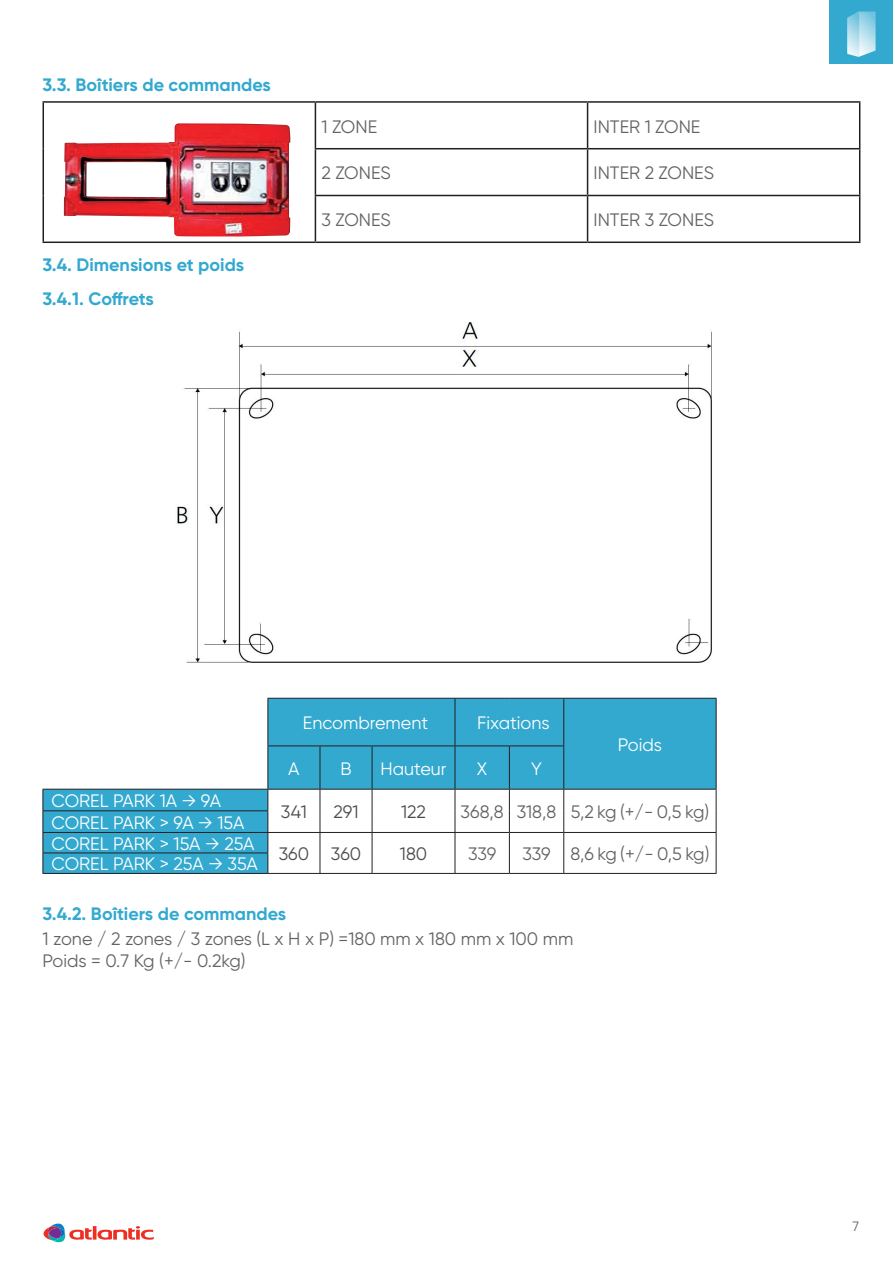
<style>
.page{position:relative;width:893px;height:1263px;background:#fff}
.page>*{position:absolute;margin:0;border:0;box-sizing:border-box;transform-origin:0 0}
.t1{font:18px/21.6px "Gilroy";color:#636366}
.t2{font:18px/21px "Gilroy";color:#fff}
.t3{font:700 18px/34.3px "Gilroy";color:#33a9d0}
.t4{font:18px "Gilroy";color:#4b4c4d}
.t5{font:13.5px "Gilroy";color:#636366}
</style>
<div class="page">
<svg style="left:43px;top:1223px;width:111px;height:20px"></svg>
<div style="left:829px;top:0;width:64px;height:64px;background:#33a9d0"></div>
<img style="left:847px;top:11px;width:29px;height:46px">
<hr style="left:43px;top:101px;width:272px;height:2px;background:#231f20">
<hr style="left:43px;top:103px;width:1px;height:46px;background:#231f20">
<hr style="left:315px;top:101px;width:273px;height:2px;background:#231f20">
<hr style="left:315px;top:103px;width:1px;height:45px;background:#231f20">
<hr style="left:588px;top:101px;width:272px;height:2px;background:#231f20">
<hr style="left:587px;top:103px;width:1px;height:45px;background:#231f20">
<hr style="left:859px;top:103px;width:1px;height:45px;background:#231f20">
<hr style="left:43px;top:149px;width:1px;height:46px;background:#231f20">
<hr style="left:315px;top:148px;width:273px;height:1px;background:#231f20">
<hr style="left:315px;top:149px;width:1px;height:46px;background:#231f20">
<hr style="left:588px;top:148px;width:272px;height:1px;background:#231f20">
<hr style="left:587px;top:149px;width:1px;height:46px;background:#231f20">
<hr style="left:859px;top:149px;width:1px;height:46px;background:#231f20">
<hr style="left:43px;top:195px;width:1px;height:47px;background:#231f20">
<hr style="left:315px;top:195px;width:273px;height:1px;background:#231f20">
<hr style="left:315px;top:196px;width:1px;height:46px;background:#231f20">
<hr style="left:588px;top:195px;width:272px;height:1px;background:#231f20">
<hr style="left:587px;top:196px;width:1px;height:46px;background:#231f20">
<hr style="left:859px;top:196px;width:1px;height:46px;background:#231f20">
<hr style="left:43px;top:242px;width:272px;height:1px;background:#231f20">
<hr style="left:315px;top:242px;width:273px;height:1px;background:#231f20">
<hr style="left:588px;top:242px;width:272px;height:1px;background:#231f20">
<img style="left:64px;top:123px;width:226px;height:113px">
<img style="left:176px;top:321px;width:536px;height:342px">
<svg style="left:43px;top:699px;width:673px;height:174px;fill:#33a9d0"></svg>
<hr style="left:320px;top:746px;width:1px;height:43px;background:#231f20">
<hr style="left:372px;top:746px;width:1px;height:43px;background:#231f20">
<hr style="left:455px;top:746px;width:1px;height:43px;background:#231f20">
<hr style="left:509px;top:746px;width:1px;height:43px;background:#231f20">
<hr style="left:563px;top:746px;width:1px;height:43px;background:#231f20">
<hr style="left:268px;top:832px;width:52px;height:1px;background:#231f20">
<hr style="left:320px;top:832px;width:52px;height:1px;background:#231f20">
<hr style="left:372px;top:832px;width:83px;height:1px;background:#231f20">
<hr style="left:455px;top:832px;width:54px;height:1px;background:#231f20">
<hr style="left:509px;top:832px;width:55px;height:1px;background:#231f20">
<hr style="left:564px;top:832px;width:152px;height:1px;background:#231f20">
<svg style="left:320px;top:790px;width:1px;height:83px"></svg>
<svg style="left:372px;top:790px;width:1px;height:83px"></svg>
<svg style="left:455px;top:790px;width:1px;height:83px"></svg>
<svg style="left:509px;top:790px;width:1px;height:83px"></svg>
<svg style="left:563px;top:790px;width:1px;height:83px"></svg>
<svg style="left:716px;top:789px;width:1px;height:84px"></svg>
<hr style="left:268px;top:873px;width:52px;height:1px;background:#231f20">
<hr style="left:320px;top:873px;width:52px;height:1px;background:#231f20">
<hr style="left:372px;top:873px;width:83px;height:1px;background:#231f20">
<hr style="left:455px;top:873px;width:54px;height:1px;background:#231f20">
<hr style="left:509px;top:873px;width:55px;height:1px;background:#231f20">
<hr style="left:564px;top:873px;width:152px;height:1px;background:#231f20">
<hr style="left:267px;top:698px;width:53px;height:1px;background:#231f20">
<hr style="left:267px;top:699px;width:1px;height:46px;background:#231f20">
<hr style="left:320px;top:698px;width:52px;height:1px;background:#231f20">
<hr style="left:372px;top:698px;width:83px;height:1px;background:#231f20">
<hr style="left:455px;top:698px;width:54px;height:1px;background:#231f20">
<hr style="left:455px;top:699px;width:1px;height:46px;background:#231f20">
<hr style="left:509px;top:698px;width:55px;height:1px;background:#231f20">
<hr style="left:564px;top:698px;width:152px;height:1px;background:#231f20">
<hr style="left:563px;top:699px;width:1px;height:46px;background:#231f20">
<hr style="left:716px;top:699px;width:1px;height:47px;background:#231f20">
<hr style="left:267px;top:745px;width:53px;height:1px;background:#231f20">
<hr style="left:320px;top:745px;width:52px;height:1px;background:#231f20">
<hr style="left:372px;top:745px;width:83px;height:1px;background:#231f20">
<hr style="left:455px;top:745px;width:54px;height:1px;background:#231f20">
<hr style="left:509px;top:745px;width:55px;height:1px;background:#231f20">
<hr style="left:716px;top:746px;width:1px;height:43px;background:#231f20">
<hr style="left:268px;top:789px;width:52px;height:1px;background:#231f20">
<hr style="left:320px;top:789px;width:52px;height:1px;background:#231f20">
<hr style="left:372px;top:789px;width:83px;height:1px;background:#231f20">
<hr style="left:455px;top:789px;width:54px;height:1px;background:#231f20">
<hr style="left:509px;top:789px;width:55px;height:1px;background:#231f20">
<hr style="left:564px;top:789px;width:152px;height:1px;background:#231f20">
<hr style="left:267px;top:746px;width:1px;height:43px;background:#231f20">
<hr style="left:43px;top:789px;width:225px;height:1px;background:#231f20">
<hr style="left:43px;top:810px;width:225px;height:1px;background:#231f20">
<hr style="left:43px;top:832px;width:225px;height:1px;background:#231f20">
<hr style="left:43px;top:852px;width:225px;height:1px;background:#231f20">
<svg style="left:43px;top:789px;width:1px;height:84px"></svg>
<svg style="left:267px;top:789px;width:1px;height:84px"></svg>
<hr style="left:43px;top:873px;width:225px;height:1px;background:#231f20">
<p class="t3" style="left:43px;top:67px;width:230px">3.3. Boîtiers de commandes</p>
<p class="t3" style="left:43px;top:247px;width:203px">3.4. Dimensions et poids<br>3.4.1. Coffrets</p>
<p class="t1" style="left:321px;top:115px;width:57px">1 ZONE</p>
<p class="t1" style="left:594px;top:115px;width:108px">INTER 1 ZONE</p>
<p class="t1" style="left:321px;top:162px;width:71px">2 ZONES</p>
<p class="t1" style="left:594px;top:162px;width:122px">INTER 2 ZONES</p>
<p class="t1" style="left:321px;top:209px;width:71px">3 ZONES</p>
<p class="t1" style="left:594px;top:209px;width:122px">INTER 3 ZONES</p>
<p class="t2" style="left:303px;top:712px;width:127px">Encombrement</p>
<p class="t2" style="left:477px;top:712px;width:74px">Fixations</p>
<p class="t2" style="left:288px;top:758px;width:13px">A</p>
<p class="t2" style="left:340px;top:758px;width:13px">B</p>
<p class="t2" style="left:380px;top:758px;width:68px">Hauteur</p>
<p class="t2" style="left:477px;top:758px;width:12px">X</p>
<p class="t2" style="left:531px;top:758px;width:12px">Y</p>
<p class="t2" style="left:618px;top:734px;width:46px">Poids</p>
<p class="t2" style="left:51px;top:790px;width:171px">COREL PARK 1A → 9A</p>
<p class="t4" style="left:281px;top:801px;width:27px">341</p>
<p class="t4" style="left:333px;top:801px;width:27px">291</p>
<p class="t4" style="left:401px;top:801px;width:27px">122</p>
<p class="t1" style="left:461px;top:801px;width:250px">368,8 318,8 5,2 kg (+/- 0,5 kg)</p>
<p class="t2" style="left:51px;top:812px;width:205px">COREL PARK &gt; 9A → 15A<br>COREL PARK &gt; 15A → 25A</p>
<p class="t4" style="left:279px;top:843px;width:84px">360 360</p>
<p class="t4" style="left:400px;top:843px;width:29px">180</p>
<p class="t1" style="left:468px;top:843px;width:30px">339</p>
<p class="t1" style="left:522px;top:843px;width:189px">339 8,6 kg (+/- 0,5 kg)</p>
<p class="t2" style="left:51px;top:853px;width:208px">COREL PARK &gt; 25A → 35A</p>
<p class="t3" style="left:43px;top:896px;width:245px">3.4.2. Boîtiers de commandes</p>
<p class="t1" style="left:43px;top:928px;width:532px">1 zone / 2 zones / 3 zones (L x H x P) =180 mm x 180 mm x 100 mm<br>Poids = 0.7 Kg (+/- 0.2kg)</p>
<p class="t5" style="left:852px;top:1218px;width:8px">7</p>
</div>
